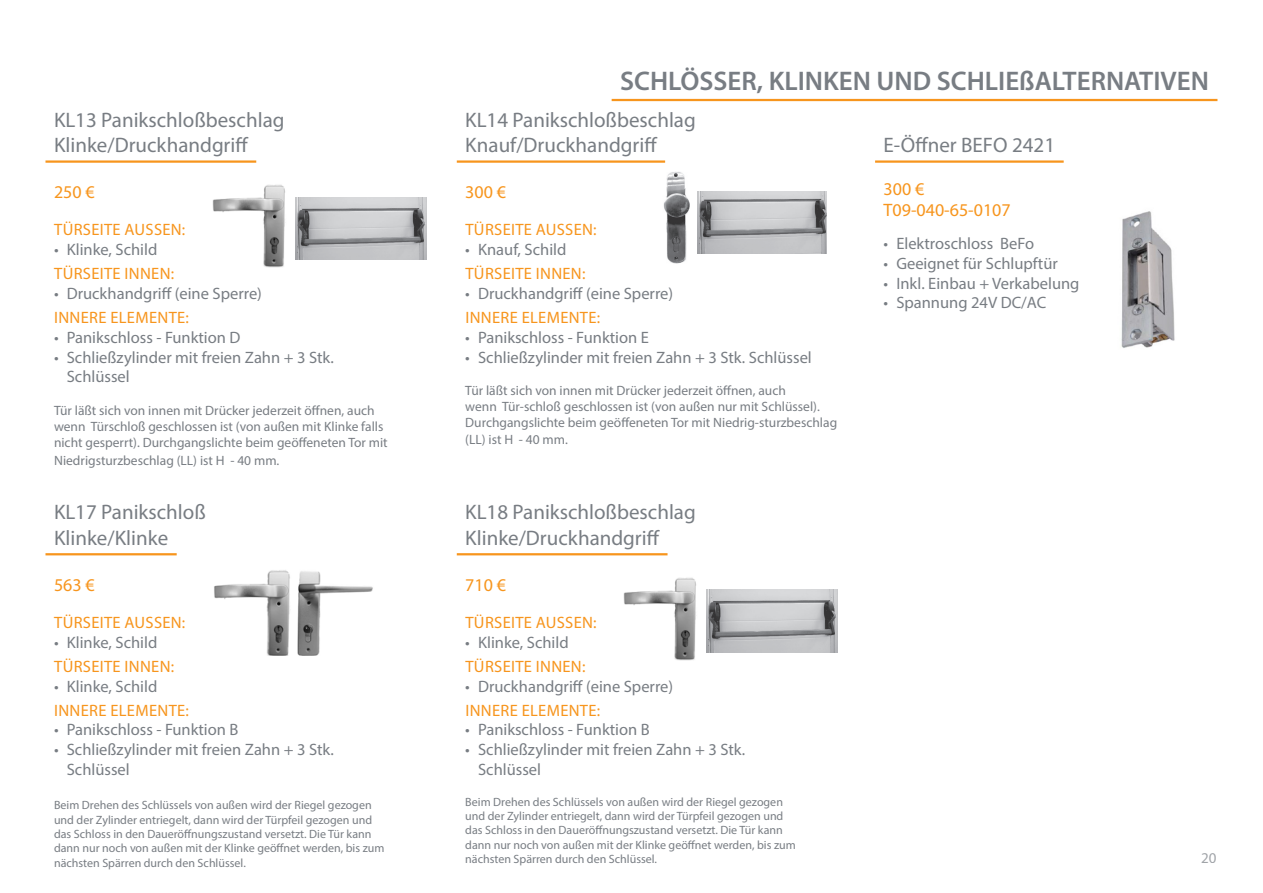
<style>
.page{position:relative;width:1263px;height:893px;background:#fff}
.page>*{position:absolute;margin:0;border:0;box-sizing:border-box;transform-origin:0 0}
.Nadpis_podstranka{font:600 27px "Myriad Pro";color:#787d83}
.Podnadpis_14pt_podtrzene_vlevo{font:21px/25.2px "Myriad Pro";color:#787d83}
.Podnadpis_text_14bodu{font:18px/21.6px "Myriad Pro";color:#f7951d}
.t1{font:16.5px/19.8px "Myriad Pro";color:#787d83}
.Podnadpis_text_11bodu_copy{font:16.5px "Myriad Pro";letter-spacing:.02em;color:#f7951d}
.t2{font:15px "Myriad Pro";color:#787d83}
.t3{font:13.5px/16.2px "Myriad Pro";color:#787d83}
.t4{font:12px/14.4px "Myriad Pro";color:#787d83}
</style>
<div class="page">
<hr style="left:45px;top:160px;width:211px;height:3px;background:#f7951d">
<hr style="left:457px;top:160px;width:208px;height:3px;background:#f7951d">
<img style="left:212px;top:184px;width:73px;height:84px">
<img style="left:295px;top:197px;width:131px;height:62px">
<img style="left:663px;top:172px;width:26px;height:92px">
<img style="left:697px;top:191px;width:130px;height:63px">
<hr style="left:875px;top:160px;width:189px;height:3px;background:#f7951d">
<hr style="left:612px;top:99px;width:605px;height:2px;background:#f7951d">
<img style="left:1121px;top:211px;width:54px;height:137px">
<hr style="left:45px;top:553px;width:132px;height:2px;background:#f7951d">
<img style="left:214px;top:570px;width:159px;height:85px">
<hr style="left:457px;top:553px;width:210px;height:2px;background:#f7951d">
<img style="left:623px;top:577px;width:73px;height:84px">
<img style="left:706px;top:590px;width:131px;height:62px">
<p class="Podnadpis_14pt_podtrzene_vlevo" style="left:54px;top:107px;width:232px">KL13 Panikschloßbeschlag<br>Klinke/Druckhandgriff</p>
<p class="Podnadpis_text_14bodu" style="left:54px;top:181px;width:42px">250 €</p>
<p class="Podnadpis_text_11bodu_copy" style="left:54px;top:220px;width:133px">TÜRSEITE AUSSEN:</p>
<p class="t1" style="left:54px;top:239px;width:105px">• Klinke, Schild</p>
<p class="Podnadpis_text_11bodu_copy" style="left:54px;top:263px;width:121px">TÜRSEITE INNEN:</p>
<p class="t1" style="left:54px;top:283px;width:209px">• Druckhandgriff (eine Sperre)</p>
<p class="Podnadpis_text_11bodu_copy" style="left:54px;top:307px;width:136px">INNERE ELEMENTE:</p>
<p class="t1" style="left:54px;top:327px;width:188px">• Panikschloss - Funktion D</p>
<p class="t1" style="left:67px;top:347px;width:269px;text-indent:-13px">• Schließzylinder mit freien Zahn + 3 Stk.<br>Schlüssel</p>
<p class="t3" style="left:54px;top:402px;width:335px">Tür läßt sich von innen mit Drücker jederzeit öffnen, auch wenn Türschloß geschlossen ist (von außen mit Klinke falls nicht gesperrt). Durchgangslichte beim geöffeneten Tor mit</p>
<p class="t3" style="left:54px;top:452px;width:227px">Niedrigsturzbeschlag (LL) ist H - 40 mm.</p>
<p class="Podnadpis_14pt_podtrzene_vlevo" style="left:54px;top:499px;width:153px">KL17 Panikschloß<br>Klinke/Klinke</p>
<p class="Podnadpis_text_14bodu" style="left:54px;top:574px;width:42px">563 €</p>
<p class="Podnadpis_text_11bodu_copy" style="left:54px;top:612px;width:133px">TÜRSEITE AUSSEN:</p>
<p class="t1" style="left:54px;top:632px;width:105px">• Klinke, Schild</p>
<p class="Podnadpis_text_11bodu_copy" style="left:54px;top:656px;width:121px">TÜRSEITE INNEN:</p>
<p class="t1" style="left:54px;top:676px;width:105px">• Klinke, Schild</p>
<p class="Podnadpis_text_11bodu_copy" style="left:54px;top:700px;width:136px">INNERE ELEMENTE:</p>
<p class="t1" style="left:54px;top:720px;width:186px">• Panikschloss - Funktion B</p>
<p class="t1" style="left:67px;top:739px;width:269px;text-indent:-13px">• Schließzylinder mit freien Zahn + 3 Stk.<br>Schlüssel</p>
<p class="t4" style="left:54px;top:798px;width:332px">Beim Drehen des Schlüssels von außen wird der Riegel gezogen und der Zylinder entriegelt, dann wird der Türpfeil gezogen und das Schloss in den Daueröffnungszustand versetzt. Die Tür kann dann nur noch von außen mit der Klinke geöffnet werden, bis zum nächsten Spärren durch den Schlüssel.</p>
<p class="Nadpis_podstranka" style="left:620px;top:64px;width:590px">SCHLÖSSER, KLINKEN UND SCHLIEßALTERNATIVEN</p>
<p class="Podnadpis_14pt_podtrzene_vlevo" style="left:465px;top:107px;width:232px">KL14 Panikschloßbeschlag<br>Knauf/Druckhandgriff</p>
<p class="Podnadpis_text_14bodu" style="left:465px;top:181px;width:42px">300 €</p>
<p class="Podnadpis_text_11bodu_copy" style="left:465px;top:220px;width:133px">TÜRSEITE AUSSEN:</p>
<p class="t1" style="left:465px;top:239px;width:103px">• Knauf, Schild</p>
<p class="Podnadpis_text_11bodu_copy" style="left:465px;top:263px;width:121px">TÜRSEITE INNEN:</p>
<p class="t1" style="left:465px;top:283px;width:209px">• Druckhandgriff (eine Sperre)</p>
<p class="Podnadpis_text_11bodu_copy" style="left:465px;top:307px;width:136px">INNERE ELEMENTE:</p>
<p class="t1" style="left:465px;top:327px;width:185px">• Panikschloss - Funktion E</p>
<p class="t1" style="left:465px;top:347px;width:348px">• Schließzylinder mit freien Zahn + 3 Stk. Schlüssel</p>
<p class="t3" style="left:465px;top:382px;width:373px">Tür läßt sich von innen mit Drücker jederzeit öffnen, auch<br>wenn Tür-schloß geschlossen ist (von außen nur mit Schlüssel).<br>Durchgangslichte beim geöffeneten Tor mit Niedrig-sturzbeschlag (LL) ist H - 40 mm.</p>
<p class="Podnadpis_14pt_podtrzene_vlevo" style="left:465px;top:499px;width:232px">KL18 Panikschloßbeschlag<br>Klinke/Druckhandgriff</p>
<p class="Podnadpis_text_14bodu" style="left:465px;top:574px;width:42px">710 €</p>
<p class="Podnadpis_text_11bodu_copy" style="left:465px;top:612px;width:133px">TÜRSEITE AUSSEN:</p>
<p class="t1" style="left:465px;top:632px;width:105px">• Klinke, Schild</p>
<p class="Podnadpis_text_11bodu_copy" style="left:465px;top:656px;width:121px">TÜRSEITE INNEN:</p>
<p class="t1" style="left:465px;top:676px;width:209px">• Druckhandgriff (eine Sperre)</p>
<p class="Podnadpis_text_11bodu_copy" style="left:465px;top:700px;width:136px">INNERE ELEMENTE:</p>
<p class="t1" style="left:465px;top:720px;width:186px">• Panikschloss - Funktion B</p>
<p class="t1" style="left:478px;top:739px;width:269px;text-indent:-13px">• Schließzylinder mit freien Zahn + 3 Stk.<br>Schlüssel</p>
<p class="t4" style="left:465px;top:794px;width:332px">Beim Drehen des Schlüssels von außen wird der Riegel gezogen und der Zylinder entriegelt, dann wird der Türpfeil gezogen und das Schloss in den Daueröffnungszustand versetzt. Die Tür kann dann nur noch von außen mit der Klinke geöffnet werden, bis zum nächsten Spärren durch den Schlüssel.</p>
<p class="Podnadpis_14pt_podtrzene_vlevo" style="left:883px;top:132px;width:173px">E-Öffner BEFO 2421</p>
<p class="Podnadpis_text_14bodu" style="left:883px;top:178px;width:129px">300 €<br>T09-040-65-0107</p>
<p class="t1" style="left:883px;top:233px;width:152px">• Elektroschloss BeFo</p>
<p class="t1" style="left:883px;top:253px;width:176px">• Geeignet für Schlupftür</p>
<p class="t1" style="left:883px;top:273px;width:197px">• Inkl. Einbau + Verkabelung</p>
<p class="t1" style="left:883px;top:293px;width:164px">• Spannung 24V DC/AC</p>
<p class="t2" style="left:1201px;top:848px;width:17px">20</p>
</div>
